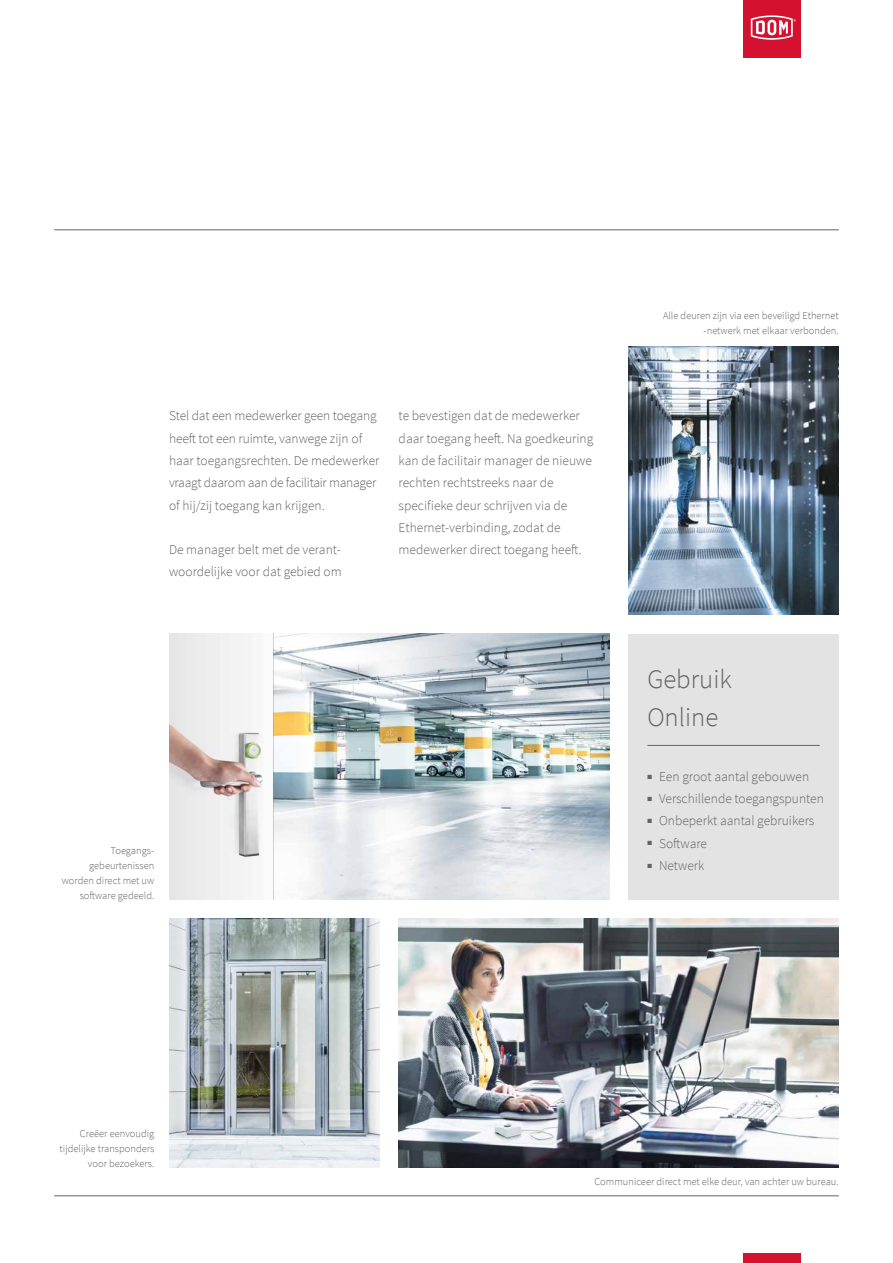
<style>
.page{position:relative;width:893px;height:1263px;background:#fff}
.page>*{position:absolute;margin:0;border:0;box-sizing:border-box;transform-origin:0 0}
.t1{font:300 26.7px/38.2px "Source Sans Pro";color:#646363}
.t2{font:300 13.5px/22.2px "Source Sans Pro";color:#646363}
.t3{font:300 10.5px/15px "Source Sans Pro";color:#646363;text-align:right}
</style>
<div class="page">
<div style="left:743px;top:1253px;width:57px;height:10px;background:#d51130"></div>
<div style="left:743px;top:0;width:57px;height:57px;background:#d51130"></div>
<svg style="left:751px;top:15px;width:45px;height:25px"></svg>
<hr style="left:54px;top:230px;width:785px;height:1px;background:#646363">
<hr style="left:54px;top:1195px;width:785px;height:1px;background:#646363">
<img style="left:628px;top:347px;width:211px;height:267px">
<img style="left:292px;top:634px;width:317px;height:265px">
<img style="left:169px;top:918px;width:210px;height:249px">
<img style="left:399px;top:918px;width:440px;height:249px">
<img style="left:169px;top:634px;width:123px;height:265px">
<div style="left:628px;top:634px;width:211px;height:265px;background:#e3e3e3"></div>
<hr style="left:647px;top:745px;width:173px;height:1px;background:#646363">
<p class="t2" style="left:169px;top:405px;width:212px">Stel dat een medewerker geen toegang heeft tot een ruimte, vanwege zijn of haar toegangsrechten. De medewerker vraagt daarom aan de facilitair manager of hij/zij toegang kan krijgen.</p>
<p class="t2" style="left:169px;top:538px;width:174px">De manager belt met de verant&shy;woordelijke voor dat gebied om</p>
<p class="t2" style="left:399px;top:405px;width:196px">te bevestigen dat de medewerker daar toegang heeft. Na goedkeuring kan de facilitair manager de nieuwe rechten rechtstreeks naar de specifieke deur schrijven via de Ethernet-verbinding, zodat de medewerker direct toegang heeft.</p>
<p class="t3" style="left:62px;top:843px;width:94px">Toegangs&shy;gebeurtenissen worden direct met uw software gedeeld.</p>
<p class="t3" style="left:663px;top:308px;width:177px">Alle deuren zijn via een beveiligd Ethernet -netwerk met elkaar verbonden.</p>
<h1 class="t1" style="left:647px;top:660px;width:86px">Gebruik<br>Online</h1>
<p class="t2" style="left:647px;top:765px;width:163px">■ Een groot aantal gebouwen</p>
<p class="t2" style="left:647px;top:788px;width:178px">■ Verschillende toegangspunten</p>
<p class="t2" style="left:647px;top:810px;width:168px">■ Onbeperkt aantal gebruikers</p>
<p class="t2" style="left:647px;top:832px;width:61px">■ Software</p>
<p class="t2" style="left:647px;top:854px;width:59px">■ Netwerk</p>
<p class="t3" style="left:60px;top:1126px;width:96px">Creëer eenvoudig tijdelijke transponders voor bezoekers.</p>
<p class="t3" style="left:594px;top:1174px;width:246px">Communiceer direct met elke deur, van achter uw bureau.</p>
</div>
